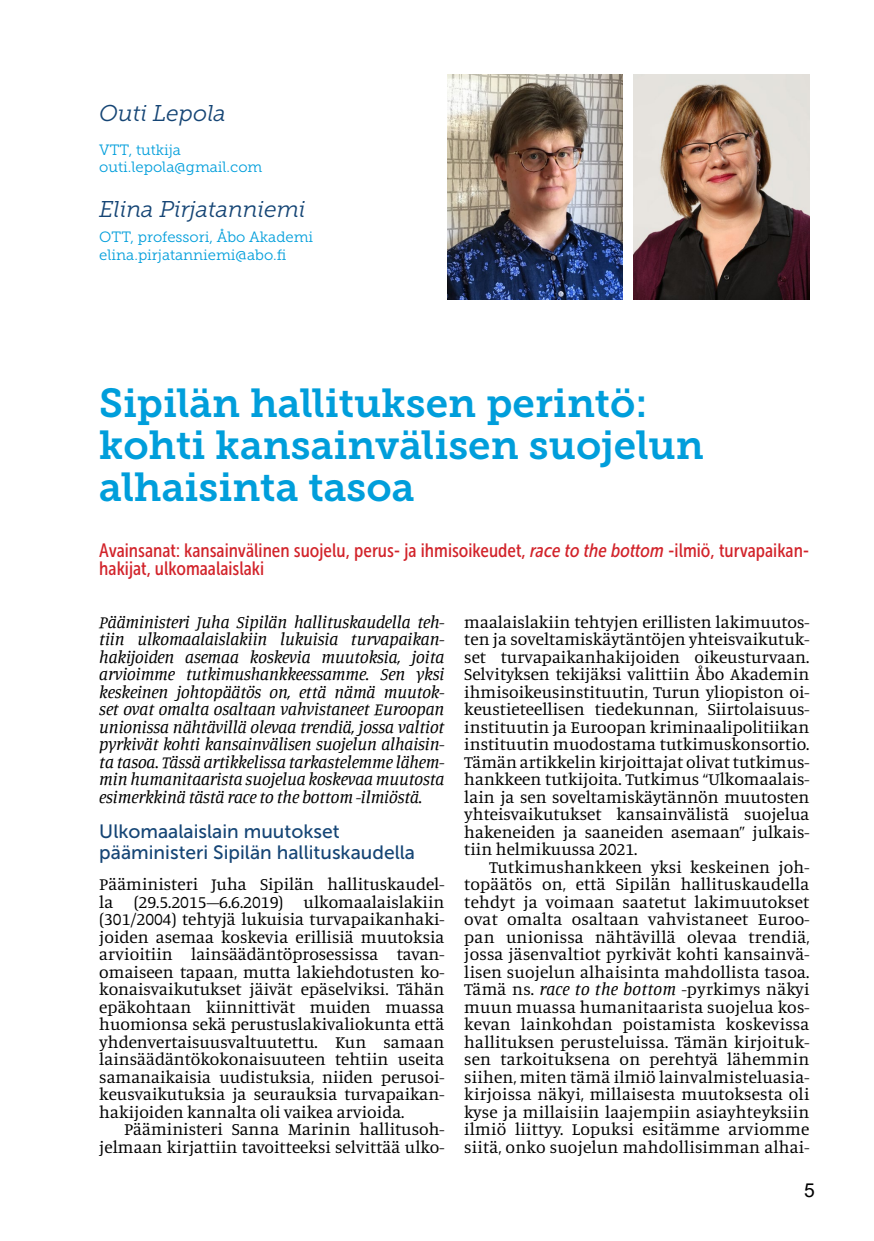
<style>
.page{position:relative;width:874px;height:1241px;background:#fff}
.page>*{position:absolute;margin:0;border:0;box-sizing:border-box;transform-origin:0 0}
.t1{font:40.25px/42px "Museo Slab 700";color:#009edb}
.t2{font:italic 22.75px "Museo Slab 300";color:#154575}
.t3{font:19.25px/17.5px "Museo Sans Cond 500";color:#d2232a}
.t4{font:19.25px/21px "Museo Sans 500";color:#154575}
.t5{font:19.25px "Arial";color:#000}
.t6{font:17.5px/17.5px "Manuale";color:#000;text-align:justify}
.t7{font:italic 17.5px/17.5px "Manuale";letter-spacing:-.01em;color:#000;text-align:justify}
.t8{font:14.88px/17.5px "Museo Slab 300";color:#009edb}
.s1{font-style:italic}
</style>
<div class="page">
<img style="left:633px;top:75px;width:175px;height:225px">
<img style="left:447px;top:75px;width:175px;height:225px">
<h2 class="t2" style="left:99px;top:101px;width:128px">Outi Lepola</h2>
<p class="t8" style="left:99px;top:141px;width:164px">VTT, tutkija outi.lepola@gmail.com</p>
<h2 class="t2" style="left:99px;top:197px;width:208px">Elina Pirjatanniemi</h2>
<p class="t8" style="left:99px;top:228px;width:215px">OTT, professori, Åbo Akademi elina.pirjatanniemi@abo.fi</p>
<h1 class="t1" style="left:99px;top:382px;width:605px">Sipilän hallituksen perintö: kohti kansainvälisen suojelun alhaisinta tasoa</h1>
<p class="t3" style="left:99px;top:542px;width:711px">Avainsanat: kansainvälinen suojelu, perus- ja ihmisoikeudet, <span class="s1">race to the bottom</span> -ilmiö, turvapaikan&shy;hakijat, ulkomaalaislaki</p>
<p class="t7" style="left:99px;top:612px;width:346px">Pääministeri Juha Sipilän hallituskaudella teh&shy;tiin ulkomaalaislakiin lukuisia turvapaikan&shy;hakijoiden asemaa koskevia muutoksia, joita arvioimme tutkimushankkeessamme. Sen yksi keskeinen johtopäätös on, että nämä muutok&shy;set ovat omalta osaltaan vahvistaneet Euroopan unionissa nähtävillä olevaa trendiä, jossa valtiot pyrkivät kohti kansainvälisen suojelun alhaisin&shy;ta tasoa. Tässä artikkelissa tarkastelemme lähem&shy;min humanitaarista suojelua koskevaa muutosta esimerkkinä tästä race to the bottom -ilmiöstä.</p>
<p class="t4" style="left:99px;top:820px;width:317px">Ulkomaalaislain muutokset pääministeri Sipilän hallituskaudella</p>
<p class="t6" style="left:99px;top:874px;width:346px">Pääministeri Juha Sipilän hallituskaudel&shy;la (29.5.2015–6.6.2019) ulkomaalaislakiin (301/2004) tehtyjä lukuisia turvapaikanhaki&shy;joiden asemaa koskevia erillisiä muutoksia arvioitiin lainsäädäntöprosessissa tavan&shy;omaiseen tapaan, mutta lakiehdotusten ko&shy;konaisvaikutukset jäivät epäselviksi. Tähän epäkohtaan kiinnittivät muiden muassa huomionsa sekä perustuslakivaliokunta että yhdenvertaisuusvaltuutettu. Kun samaan lainsäädäntökokonaisuuteen tehtiin useita samanaikaisia uudistuksia, niiden perusoi&shy;keusvaikutuksia ja seurauksia turvapaikan&shy;hakijoiden kannalta oli vaikea arvioida.</p>
<p class="t6" style="left:99px;top:1119px;width:346px;text-align:right">Pääministeri Sanna Marinin hallitusoh&shy;jelmaan kirjattiin tavoitteeksi selvittää ulko-</p>
<p class="t6" style="left:464px;top:612px;width:346px">maalaislakiin tehtyjen erillisten lakimuutos&shy;ten ja soveltamiskäytäntöjen yhteisvaikutuk&shy;set turvapaikanhakijoiden oikeusturvaan.<br>Selvityksen tekijäksi valittiin Åbo Akademin ihmisoikeusinstituutin, Turun yliopiston oi&shy;keustieteellisen tiedekunnan, Siirtolaisuus&shy;instituutin ja Euroopan kriminaalipolitiikan instituutin muodostama tutkimuskonsortio.<br>Tämän artikkelin kirjoittajat olivat tutkimus&shy;hankkeen tutkijoita. Tutkimus “Ulkomaalais&shy;lain ja sen soveltamiskäytännön muutosten yhteisvaikutukset kansainvälistä suojelua hakeneiden ja saaneiden asemaan” julkais&shy;tiin helmikuussa 2021.</p>
<p class="t6" style="left:464px;top:857px;width:346px;text-indent:25px">Tutkimushankkeen yksi keskeinen joh&shy;topäätös on, että Sipilän hallituskaudella tehdyt ja voimaan saatetut lakimuutokset ovat omalta osaltaan vahvistaneet Euroo&shy;pan unionissa nähtävillä olevaa trendiä, jossa jäsenvaltiot pyrkivät kohti kansainvä&shy;lisen suojelun alhaisinta mahdollista tasoa.<br>Tämä ns. <span class="s1">race to the bottom</span> -pyrkimys näkyi muun muassa humanitaarista suojelua kos&shy;kevan lainkohdan poistamista koskevissa hallituksen perusteluissa. Tämän kirjoituk&shy;sen tarkoituksena on perehtyä lähemmin siihen, miten tämä ilmiö lainvalmisteluasia&shy;kirjoissa näkyi, millaisesta muutoksesta oli kyse ja millaisiin laajempiin asiayhteyksiin ilmiö liittyy. Lopuksi esitämme arviomme siitä, onko suojelun mahdollisimman alhai-</p>
<p class="t5" style="left:803px;top:1176px;width:12px">5</p>
</div>
